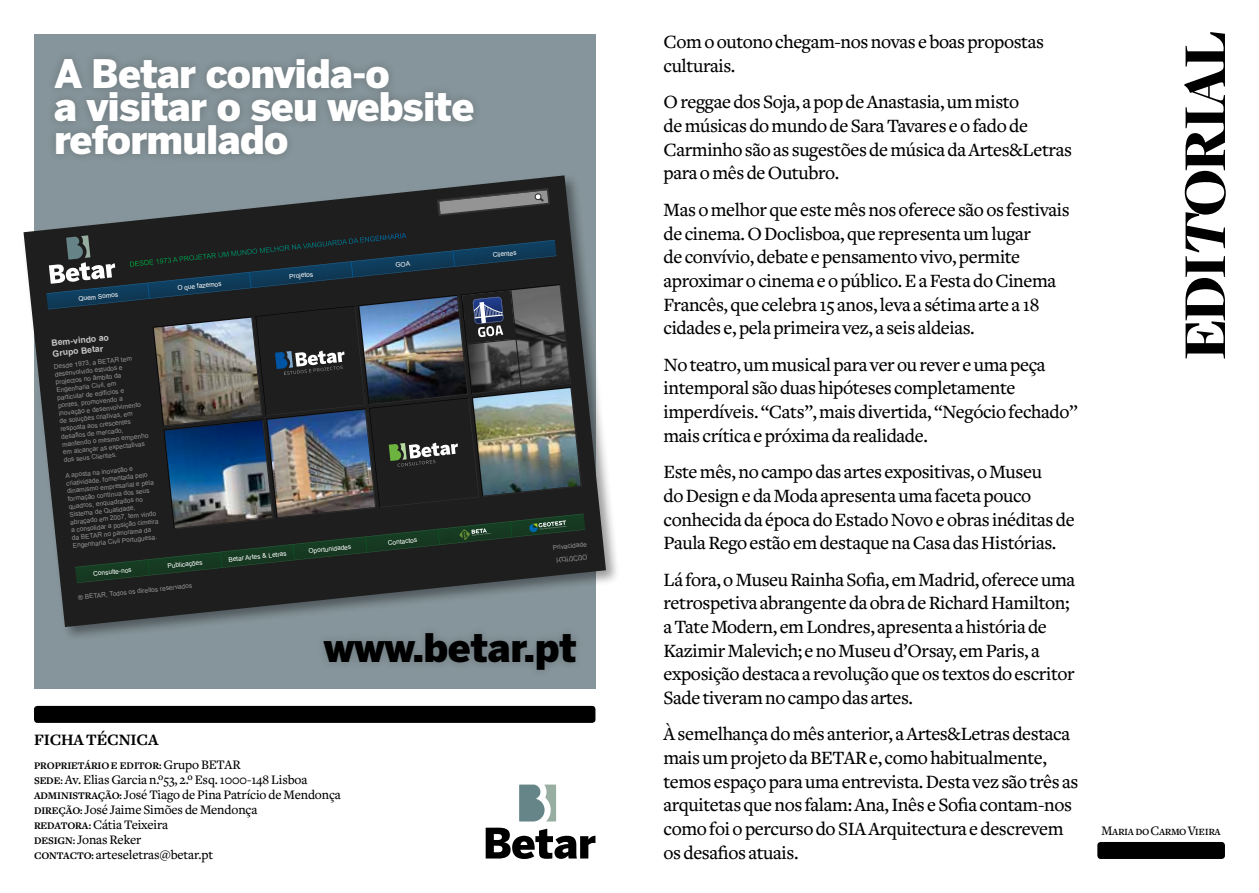
<style>
.page{position:relative;width:1259px;height:893px;background:#fff}
.page>*{position:absolute;margin:0;border:0;box-sizing:border-box;transform-origin:0 0}
.t1{font:63px "Freight Disp Black SC";letter-spacing:-.04em;color:#000}
.t2{font:900 39px/33px "Benton Sans";letter-spacing:-.02em;color:#fff}
.t3{font:900 39px "Benton Sans";letter-spacing:-.01em;color:#000}
.t4{font:500 19.5px/23.7px "Freight Text";letter-spacing:-.02em;color:#000}
.t5{font:700 16.5px "Freight Text";letter-spacing:-.01em;color:#000}
.t6{font:500 13.5px/15px "Freight Text";letter-spacing:-.01em;color:#000}
.t7{font:13.5px "Freight Text Medium SC";letter-spacing:-.03em;color:#000;scale:.96 1}
.t8{font:700 10.5px "Freight Text";letter-spacing:-.01em;color:#000}
.t9{font:700 8.7px/10.5px "Arial";color:#c7c7c7}
.t10{font:6.6px/7.8px "Arial";color:#949494}
.t11{font:6.6px "Arial";color:#fff}
.s1{font-weight:500;font-size:13.5px}
.s2{font-weight:700;font-size:10.5px}
.s3{font-family:"Freight Disp Black Italic SC"}
</style>
<div class="page">
<div style="left:1097px;top:842px;width:128px;height:17px;background:#000;border-radius:3px"></div>
<div style="left:34px;top:706px;width:561px;height:17px;background:#000;border-radius:3px"></div>
<svg style="left:519px;top:785px;width:37px;height:36px"></svg>
<svg style="left:486px;top:828px;width:109px;height:31px"></svg>
<div style="left:34px;top:34px;width:561px;height:655px;background:#86959b"></div>
<div style="left:46px;top:51px;width:436px;height:112px;background:#000;opacity:.2"></div>
<div style="left:315px;top:624px;width:270px;height:55px;background:#000;opacity:.2"></div>
<div style="left:21px;top:173px;width:599px;height:469px;background:#000;opacity:.4"></div>
<svg style="left:23px;top:175px;width:583px;height:452px"></svg>
<svg style="left:437px;top:188px;width:113px;height:28px"></svg>
<img style="left:46px;top:233px;width:542px;height:350px">
<h2 class="t2" style="left:54px;top:57px;width:422px">A Betar convida-o<br>a visitar o seu website reformulado</h2>
<p class="t11" style="left:78px;top:294px;width:41px;rotate:-6deg">Quem Somos</p>
<p class="t11" style="left:177px;top:284px;width:46px;rotate:-6deg">O que fazemos</p>
<p class="t11" style="left:289px;top:272px;width:25px;rotate:-6deg">Projetos</p>
<p class="t9" style="left:51px;top:338px;width:59px;rotate:-6deg">Bem-vindo ao<br>Grupo Betar</p>
<p class="t10" style="left:54px;top:363px;width:88px;rotate:-6deg">Desde 1973, a BETAR tem desenvolvido estudos e projectos no âmbito da<br>Engenharia Civil, em particular de edifícios e pontes, promovendo a inovação e desenvolvimento de soluções criativas, em resposta aos crescentes desafios de mercado, mantendo o mesmo empenho em alcançar as expectativas dos seus Clientes.</p>
<p class="t10" style="left:65px;top:472px;width:89px;rotate:-6deg">A aposta na inovação e criatividade, fomentada pelo dinamismo empresarial e pela formação contínua dos seus quadros, enquadrados no<br>Sistema de Qualidade, abraçado em 2007, tem vindo a consolidar a posição cimeira da BETAR no panorama da<br>Engenharia Civil Portuguesa.</p>
<p class="t11" style="left:93px;top:569px;width:40px;rotate:-6deg">Consulte-nos</p>
<p class="t11" style="left:167px;top:562px;width:37px;rotate:-6deg">Publicações</p>
<p class="t11" style="left:228px;top:555px;width:60px;rotate:-6deg">Betar Artes &amp; Letras</p>
<p class="t11" style="left:308px;top:547px;width:44px;rotate:-6deg">Oportunidades</p>
<p class="t10" style="left:78px;top:593px;width:116px;rotate:-6deg">® BETAR, Todos os direitos reservados</p>
<p class="t11" style="left:387px;top:538px;width:31px;rotate:-6deg">Contactos</p>
<p class="t11" style="left:492px;top:251px;width:25px;rotate:-6deg">Clientes</p>
<p class="t10" style="left:552px;top:544px;width:36px;rotate:-6deg">Privacidade</p>
<h2 class="t3" style="left:324px;top:625px;width:254px">www.betar.pt</h2>
<p class="t5" style="left:34px;top:731px;width:126px">FICHA TÉCNICA</p>
<p class="t8" style="left:34px;top:760px;width:208px">PROPRIETÁRIO E EDITOR: <span class="s1">Grupo BETAR</span></p>
<p class="t6" style="left:34px;top:772px;width:308px"><span class="s2">SEDE:</span> Av. Elias Garcia n.º53, 2.º Esq. 1000-148 Lisboa <span class="s2">ADMINISTRAÇÃO:</span> José Tiago de Pina Patrício de Mendonça <span class="s2">DIREÇÃO:</span> José Jaime Simões de Mendonça<br><span class="s2">REDATORA:</span> Cátia Teixeira<br><span class="s2">DESIGN:</span> Jonas Reker<br><span class="s2">CONTACTO:</span> arteseletras@betar.pt</p>
<p class="t4" style="left:663px;top:31px;width:382px">Com o outono chegam-nos novas e boas propostas culturais.</p>
<p class="t4" style="left:663px;top:91px;width:410px">O reggae dos Soja, a pop de Anastasia, um misto<br>de músicas do mundo de Sara Tavares e o fado de Carminho são as sugestões de música da Artes&amp;Letras para o mês de Outubro.</p>
<p class="t4" style="left:663px;top:198px;width:408px">Mas o melhor que este mês nos oferece são os festivais de cinema. O Doclisboa, que representa um lugar<br>de convívio, debate e pensamento vivo, permite aproximar o cinema e o público. E a Festa do Cinema Francês, que celebra 15 anos, leva a sétima arte a 18 cidades e, pela primeira vez, a seis aldeias.</p>
<p class="t4" style="left:663px;top:353px;width:415px">No teatro, um musical para ver ou rever e uma peça intemporal são duas hipóteses completamente imperdíveis. “Cats”, mais divertida, “Negócio fechado” mais crítica e próxima da realidade.</p>
<p class="t4" style="left:663px;top:460px;width:413px">Este mês, no campo das artes expositivas, o Museu<br>do Design e da Moda apresenta uma faceta pouco conhecida da época do Estado Novo e obras inéditas de Paula Rego estão em destaque na Casa das Histórias.</p>
<p class="t4" style="left:663px;top:568px;width:413px">Lá fora, o Museu Rainha Sofia, em Madrid, oferece uma retrospetiva abrangente da obra de Richard Hamilton; a Tate Modern, em Londres, apresenta a história de Kazimir Malevich; e no Museu d’Orsay, em Paris, a exposição destaca a revolução que os textos do escritor Sade tiveram no campo das artes.</p>
<p class="t4" style="left:663px;top:723px;width:416px">À semelhança do mês anterior, a Artes&amp;Letras destaca mais um projeto da BETAR e, como habitualmente, temos espaço para uma entrevista. Desta vez são três as arquitetas que nos falam: Ana, Inês e Sofia contam-nos como foi o percurso do SIA Arquitectura e descrevem os desafios atuais.</p>
<h1 class="t1" style="left:1170px;top:360px;width:331px;rotate:-90deg">Edi<span class="s3">t</span>orial</h1>
<p class="t7" style="left:1101px;top:823px;width:126px">Maria do Carmo Vieira</p>
</div>
